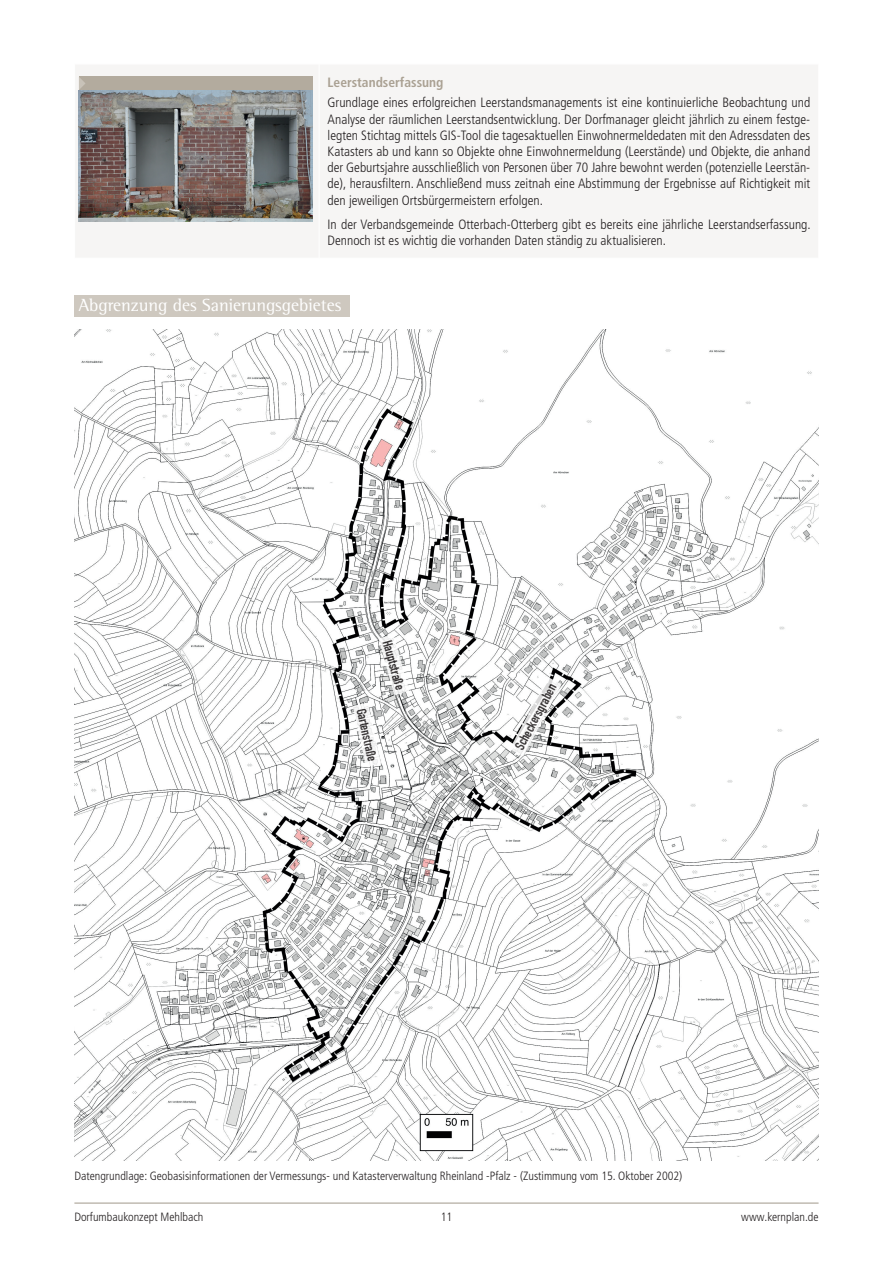
<style>
.page{position:relative;width:893px;height:1263px;background:#fff}
.page>*{position:absolute;margin:0;border:0;box-sizing:border-box;transform-origin:0 0}
.t1{font:18px "Rotis Semi Serif Std";color:#fff}
.t2{font:300 condensed 13.5px/16.2px "Frutiger LT Pro";color:#231f20;text-align:justify}
.t3{font:700 13.5px "DIN Condensed";color:#231f20}
.t4{font:700 condensed 13.5px "Frutiger LT Pro";color:#aaa193}
.t5{font:300 condensed 12px "Frutiger LT Pro";color:#231f20}
</style>
<div class="page">
<hr style="left:74px;top:1203px;width:745px;height:1px;background:#a1988a">
<div style="left:76px;top:65px;width:742px;height:192px;background:#f6f5f4"></div>
<hr style="left:319px;top:64px;width:1px;height:194px;background:#fff">
<div style="left:79px;top:77px;width:234px;height:13px;background:#b3ab9e"></div>
<svg style="left:79px;top:77px;width:6px;height:13px"></svg>
<img style="left:79px;top:90px;width:234px;height:132px">
<div style="left:74px;top:296px;width:276px;height:21px;background:#cec8bf"></div>
<img style="left:74px;top:330px;width:745px;height:831px">
<svg style="left:378px;top:634px;width:31px;height:61px"></svg>
<svg style="left:510px;top:677px;width:52px;height:79px"></svg>
<svg style="left:353px;top:703px;width:28px;height:64px"></svg>
<p class="t4" style="left:328px;top:74px;width:117px">Leerstandserfassung</p>
<p class="t2" style="left:328px;top:95px;width:484px">Grundlage eines erfolgreichen Leerstandsmanagements ist eine kontinuierliche Beobachtung und Analyse der räumlichen Leerstandsentwicklung. Der Dorfmanager gleicht jährlich zu einem festge&shy;legten Stichtag mittels GIS-Tool die tagesaktuellen Einwohnermeldedaten mit den Adressdaten des Katasters ab und kann so Objekte ohne Einwohnermeldung (Leerstände) und Objekte, die anhand der Geburtsjahre ausschließlich von Personen über 70 Jahre bewohnt werden (potenzielle Leerstän&shy;de), herausfiltern. Anschließend muss zeitnah eine Abstimmung der Ergebnisse auf Richtigkeit mit den jeweiligen Ortsbürgermeistern erfolgen.</p>
<p class="t2" style="left:328px;top:217px;width:485px">In der Verbandsgemeinde Otterbach-Otterberg gibt es bereits eine jährliche Leerstandserfassung.<br>Dennoch ist es wichtig die vorhanden Daten ständig zu aktualisieren.</p>
<h1 class="t1" style="left:79px;top:295px;width:264px">Abgrenzung des Sanierungsgebietes</h1>
<p class="t3" style="left:396px;top:638px;width:52px;rotate:75deg">Hauptstraße</p>
<p class="t3" style="left:370px;top:706px;width:55px;rotate:77deg">Gartenstraße</p>
<p class="t3" style="left:511px;top:745px;width:75px;rotate:-62deg">Scheckersgraben</p>
<p class="t5" style="left:74px;top:1169px;width:609px">Datengrundlage: Geobasisinformationen der Vermessungs- und Katasterverwaltung Rheinland -Pfalz - (Zustimmung vom 15. Oktober 2002)</p>
<p class="t5" style="left:74px;top:1210px;width:131px">Dorfumbaukonzept Mehlbach</p>
<p class="t5" style="left:441px;top:1210px;width:13px">11</p>
<p class="t5" style="left:741px;top:1210px;width:79px">www.kernplan.de</p>
</div>
